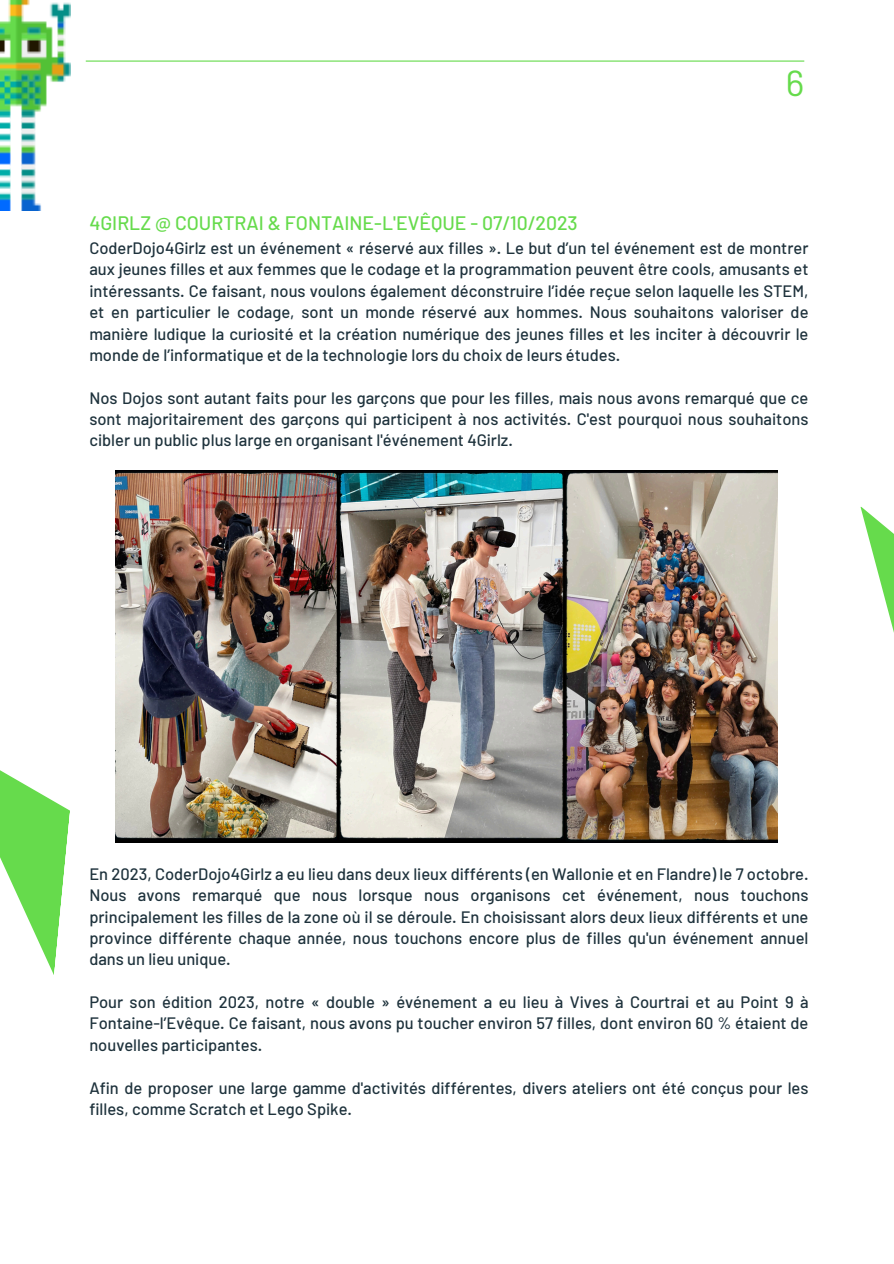
<style>
.page{position:relative;width:894px;height:1264px;background:#fff}
.page>*{position:absolute;margin:0;border:0;box-sizing:border-box;transform-origin:0 0}
.t1{font:36px "Barlow";color:#66db4c}
.t2{font:500 19.5px "Barlow";color:#66db4c}
.t3{font:500 16.5px/21.3px "Barlow";color:#1e323c;text-align:justify}
</style>
<div class="page">
<img style="left:0;top:0;width:70px;height:210px">
<svg style="left:860px;top:507px;width:33px;height:122px"></svg>
<img style="left:116px;top:471px;width:661px;height:371px">
<svg style="left:0;top:770px;width:70px;height:205px"></svg>
<hr style="left:86px;top:60px;width:718px;height:2px;background:#66db4c">
<h1 class="t1" style="left:785px;top:60px;width:20px">6</h1>
<p class="t2" style="left:89px;top:211px;width:490px">4GIRLZ @ COURTRAI &amp; FONTAINE-L'EVÊQUE - 07/10/2023</p>
<p class="t3" style="left:89px;top:237px;width:720px">CoderDojo4Girlz est un événement « réservé aux filles ». Le but d’un tel événement est de montrer aux jeunes filles et aux femmes que le codage et la programmation peuvent être cools, amusants et intéressants. Ce faisant, nous voulons également déconstruire l’idée reçue selon laquelle les STEM, et en particulier le codage, sont un monde réservé aux hommes. Nous souhaitons valoriser de manière ludique la curiosité et la création numérique des jeunes filles et les inciter à découvrir le monde de l’informatique et de la technologie lors du choix de leurs études.</p>
<p class="t3" style="left:89px;top:386px;width:720px">Nos Dojos sont autant faits pour les garçons que pour les filles, mais nous avons remarqué que ce sont majoritairement des garçons qui participent à nos activités. C'est pourquoi nous souhaitons cibler un public plus large en organisant l'événement 4Girlz.</p>
<p class="t3" style="left:89px;top:862px;width:720px">En 2023, CoderDojo4Girlz a eu lieu dans deux lieux différents (en Wallonie et en Flandre) le 7 octobre.<br>Nous avons remarqué que nous lorsque nous organisons cet événement, nous touchons principalement les filles de la zone où il se déroule. En choisissant alors deux lieux différents et une province différente chaque année, nous touchons encore plus de filles qu'un événement annuel dans un lieu unique.</p>
<p class="t3" style="left:89px;top:990px;width:720px">Pour son édition 2023, notre « double » événement a eu lieu à Vives à Courtrai et au Point 9 à Fontaine-l’Evêque. Ce faisant, nous avons pu toucher environ 57 filles, dont environ 60 % étaient de nouvelles participantes.</p>
<p class="t3" style="left:89px;top:1076px;width:720px">Afin de proposer une large gamme d'activités différentes, divers ateliers ont été conçus pour les filles, comme Scratch et Lego Spike.</p>
</div>
